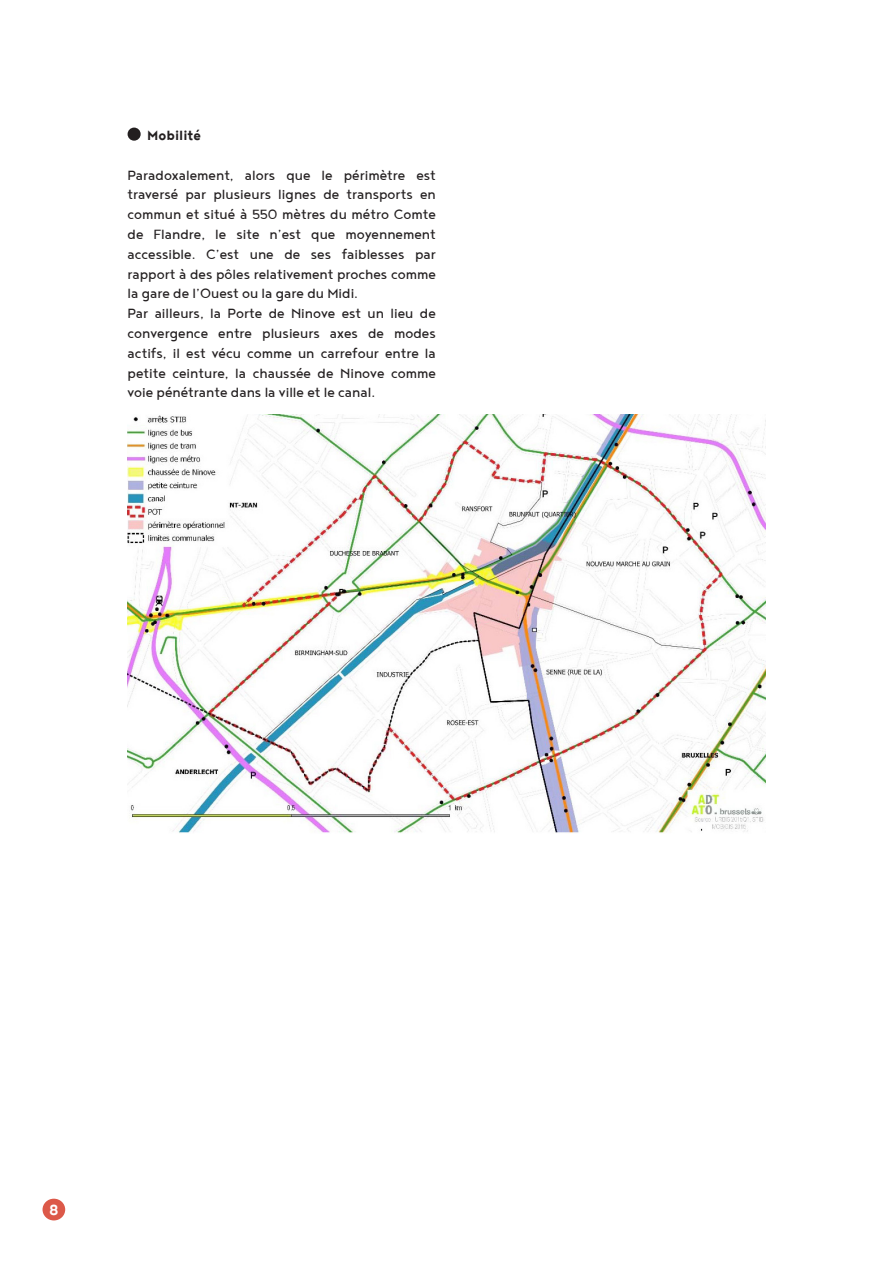
<style>
.page{position:relative;width:893px;height:1263px;background:#fff}
.page>*{position:absolute;margin:0;border:0;box-sizing:border-box;transform-origin:0 0}
.t1{font:700 18px "Noyh";color:#fff}
.t2{font:16.5px/19.8px "Noyh";color:#231f20;text-align:justify}
.t3{font:700 16.5px "Noyh";color:#231f20}
</style>
<div class="page">
<div style="left:43px;top:1199px;width:22px;height:21px;background:#dc5949;border-radius:50%"></div>
<img style="left:128px;top:415px;width:637px;height:418px">
<div style="left:128px;top:128px;width:13px;height:13px;background:#231f20;border-radius:50%"></div>
<p class="t3" style="left:147px;top:126px;width:55px">Mobilité</p>
<p class="t2" style="left:128px;top:164px;width:310px">Paradoxalement, alors que le périmètre est traversé par plusieurs lignes de transports en commun et situé à 550 mètres du métro Comte de Flandre, le site n’est que moyennement accessible. C’est une de ses faiblesses par rapport à des pôles relativement proches comme la gare de l’Ouest ou la gare du Midi.</p>
<p class="t2" style="left:128px;top:303px;width:310px">Par ailleurs, la Porte de Ninove est un lieu de convergence entre plusieurs axes de modes actifs, il est vécu comme un carrefour entre la petite ceinture, la chaussée de Ninove comme voie pénétrante dans la ville et le canal.</p>
<p class="t1" style="left:49px;top:1199px;width:11px">8</p>
</div>
